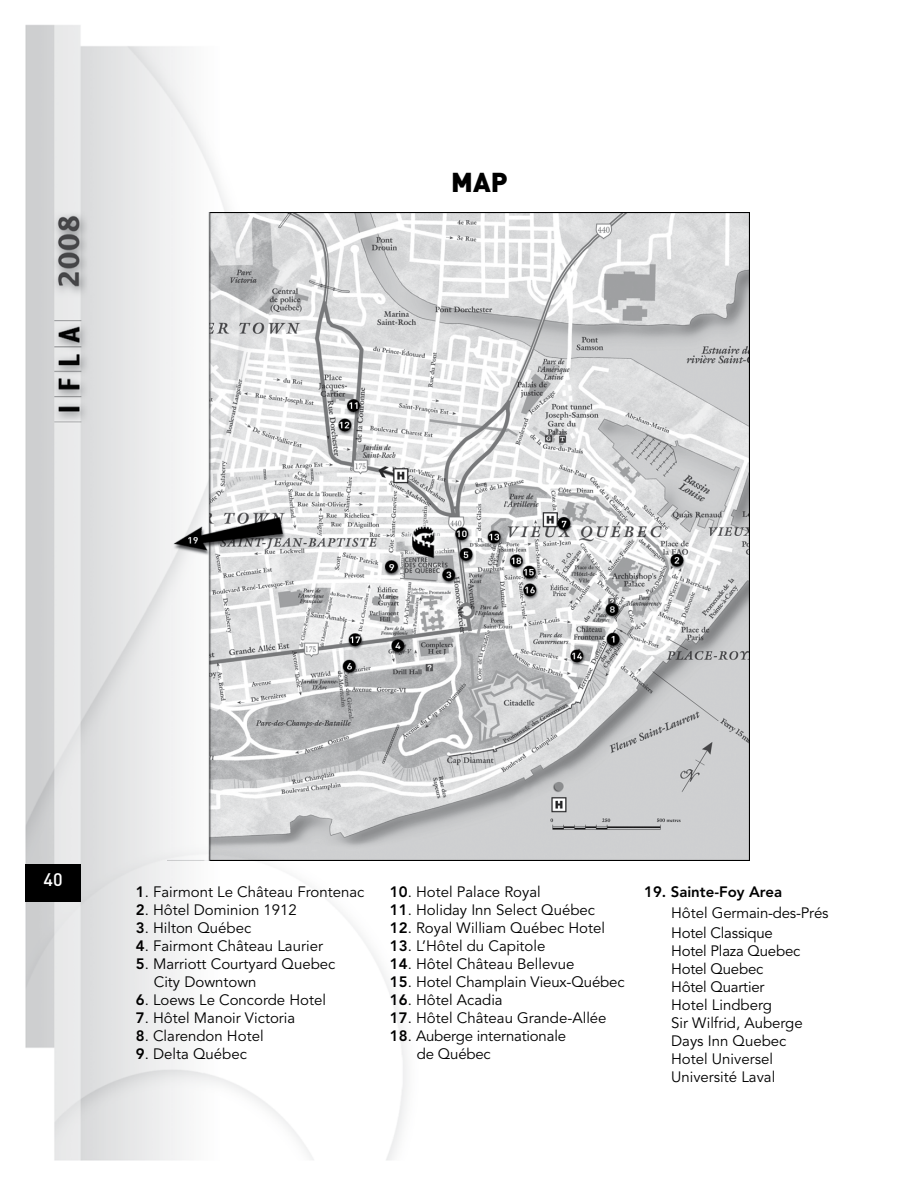
<style>
.page{position:relative;width:918px;height:1188px;background:#fff}
.page>*{position:absolute;margin:0;border:0;box-sizing:border-box;transform-origin:0 0}
.t1{font:900 27px "DIN";color:#000}
.t2{font:500 18px "DIN";color:#fff}
.t3{font:15px/18px "Avenir";color:#000}
.t4{font:800 15px "Avenir";color:#000}
.s1{font-weight:800}
</style>
<div class="page">
<img style="left:25px;top:25px;width:725px;height:1136px">
<div style="left:25px;top:865px;width:56px;height:37px;background:#000"></div>
<img style="left:167px;top:213px;width:582px;height:648px">
<h1 class="t1" style="left:451px;top:164px;width:58px">MAP</h1>
<p class="t2" style="left:43px;top:868px;width:21px">40</p>
<p class="t3" style="left:136px;top:883px;width:230px"><span class="s1">1</span>. Fairmont Le Château Frontenac</p>
<p class="t3" style="left:136px;top:901px;width:163px"><span class="s1">2</span>. Hôtel Dominion 1912</p>
<p class="t3" style="left:136px;top:919px;width:117px"><span class="s1">3</span>. Hilton Québec</p>
<p class="t3" style="left:136px;top:937px;width:189px"><span class="s1">4</span>. Fairmont Château Laurier</p>
<p class="t3" style="left:154px;top:955px;width:183px;text-indent:-18px"><span class="s1">5</span>. Marriott Courtyard Quebec<br>City Downtown</p>
<p class="t3" style="left:136px;top:991px;width:192px"><span class="s1">6</span>. Loews Le Concorde Hotel</p>
<p class="t3" style="left:136px;top:1009px;width:161px"><span class="s1">7</span>. Hôtel Manoir Victoria</p>
<p class="t3" style="left:136px;top:1027px;width:129px"><span class="s1">8</span>. Clarendon Hotel</p>
<p class="t3" style="left:136px;top:1045px;width:113px"><span class="s1">9</span>. Delta Québec</p>
<p class="t3" style="left:390px;top:883px;width:152px"><span class="s1">10</span>. Hotel Palace Royal</p>
<p class="t3" style="left:390px;top:901px;width:207px"><span class="s1">11</span>. Holiday Inn Select Québec</p>
<p class="t3" style="left:390px;top:919px;width:217px"><span class="s1">12</span>. Royal William Québec Hotel</p>
<p class="t3" style="left:390px;top:937px;width:157px"><span class="s1">13</span>. L’Hôtel du Capitole</p>
<p class="t3" style="left:390px;top:955px;width:186px"><span class="s1">14</span>. Hôtel Château Bellevue</p>
<p class="t3" style="left:390px;top:973px;width:236px"><span class="s1">15</span>. Hotel Champlain Vieux-Québec</p>
<p class="t3" style="left:390px;top:991px;width:114px"><span class="s1">16</span>. Hôtel Acadia</p>
<p class="t3" style="left:390px;top:1009px;width:218px"><span class="s1">17</span>. Hôtel Château Grande-Allée</p>
<p class="t3" style="left:417px;top:1027px;width:151px;text-indent:-27px"><span class="s1">18</span>. Auberge internationale de Québec</p>
<p class="t4" style="left:644px;top:883px;width:140px">19. Sainte-Foy Area</p>
<p class="t3" style="left:671px;top:903px;width:159px;line-height:19.8px">Hôtel Germain-des-Prés<br>Hotel Classique</p>
<p class="t3" style="left:671px;top:942px;width:133px">Hotel Plaza Quebec<br>Hotel Quebec<br>Hôtel Quartier<br>Hotel Lindberg<br>Sir Wilfrid, Auberge<br>Days Inn Quebec<br>Hotel Universel<br>Université Laval</p>
</div>
